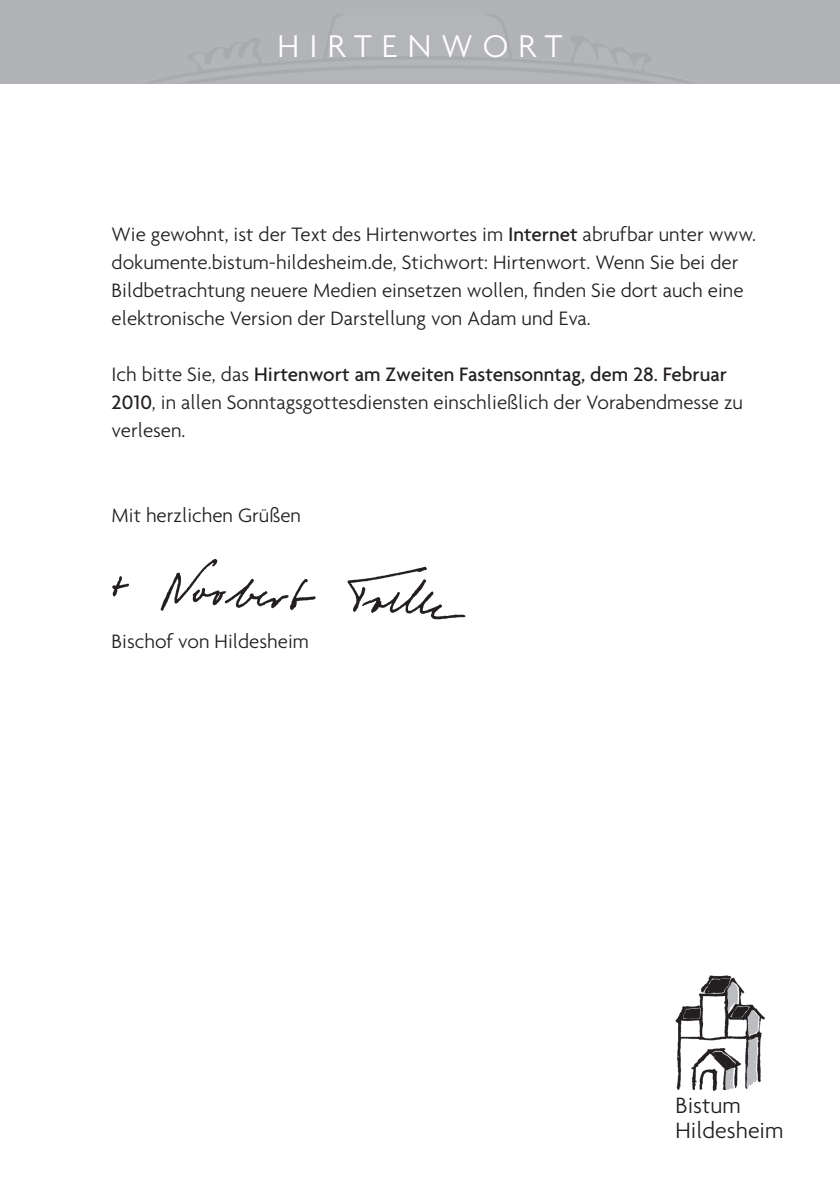
<style>
.page{position:relative;width:840px;height:1191px;background:#fff}
.page>*{position:absolute;margin:0;border:0;box-sizing:border-box;transform-origin:0 0}
.t1{font:300 34px "Agenda";letter-spacing:.3em;color:#fff}
.t2{font:300 24px/24.8px "Agenda";color:#231f20}
.t3{font:300 21px/28px "Agenda";color:#231f20}
.s1{font-weight:500}
</style>
<div class="page">
<div style="left:0;top:0;width:839px;height:84px;background:#b2b3b7"></div>
<img style="left:675px;top:975px;width:88px;height:116px">
<img style="left:725px;top:982px;width:33px;height:107px">
<img style="left:112px;top:558px;width:354px;height:62px">
<h1 class="t1" style="left:277px;top:26px;width:286px">HIRTEnWoRT</h1>
<p class="t3" style="left:111px;top:220px;width:645px">Wie gewohnt, ist der Text des Hirtenwortes im <span class="s1">Internet</span> abrufbar unter www. dokumente.bistum-hildesheim.de, Stichwort: Hirtenwort. Wenn Sie bei der Bildbetrachtung neuere Medien einsetzen wollen, finden Sie dort auch eine elektronische Version der Darstellung von Adam und Eva.</p>
<p class="t3" style="left:111px;top:360px;width:632px">Ich bitte Sie, das <span class="s1">Hirtenwort am Zweiten Fastensonntag, dem 28. Februar<br>2010</span>, in allen Sonntagsgottesdiensten einschließlich der Vorabendmesse zu verlesen.</p>
<p class="t3" style="left:111px;top:501px;width:191px">Mit herzlichen Grüßen</p>
<p class="t3" style="left:111px;top:627px;width:199px">Bischof von Hildesheim</p>
<p class="t2" style="left:675px;top:1092px;width:109px">Bistum<br>Hildesheim</p>
</div>
